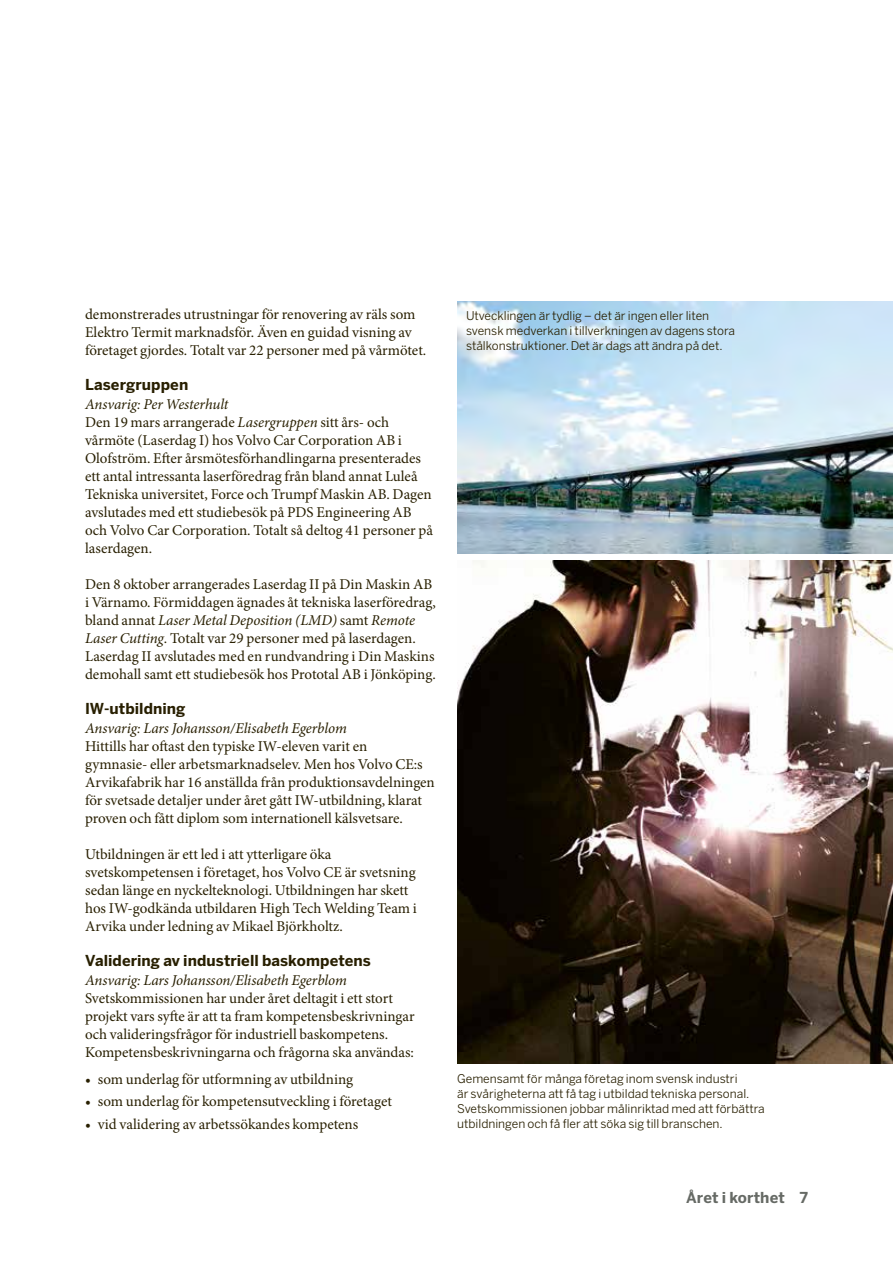
<style>
.page{position:relative;width:893px;height:1263px;background:#fff}
.page>*{position:absolute;margin:0;border:0;box-sizing:border-box;transform-origin:0 0}
.t1{font:15px/18px "Minion Pro";color:#281f00}
.t2{font:italic 15px "Minion Pro";letter-spacing:-.01em;color:#281f00}
.t3{font:700 15px "Benton Sans";letter-spacing:.005em;color:#281f00}
.t4{font:700 15px "Benton Sans";letter-spacing:.005em;color:#666a65}
.t5{font:12px/15px "Benton Sans";color:#281f00}
.s1{font-style:italic}
</style>
<div class="page">
<img style="left:457px;top:560px;width:436px;height:503px">
<img style="left:457px;top:301px;width:436px;height:252px">
<p class="t1" style="left:85px;top:305px;width:343px">demonstrerades utrustningar för renovering av räls som<br>Elektro Termit marknadsför. Även en guidad visning av företaget gjordes. Totalt var 22 personer med på vårmötet.</p>
<p class="t3" style="left:85px;top:375px;width:105px">Lasergruppen</p>
<p class="t1" style="left:85px;top:395px;width:349px"><span class="s1">Ansvarig: Per Westerhult<br></span>Den 19 mars arrangerade <span class="s1">Lasergruppen</span> sitt års- och vårmöte (Laserdag I) hos Volvo Car Corporation AB i Olofström. Efter årsmötesförhandlingarna presenterades ett antal intressanta laserföredrag från bland annat Luleå Tekniska universitet, Force och Trumpf Maskin AB. Dagen avslutades med ett studiebesök på PDS Engineering AB och Volvo Car Corporation. Totalt så deltog 41 personer på laserdagen.</p>
<p class="t1" style="left:85px;top:575px;width:352px">Den 8 oktober arrangerades Laserdag II på Din Maskin AB i Värnamo. Förmiddagen ägnades åt tekniska laserföredrag, bland annat <span class="s1">Laser Metal Deposition (LMD)</span> samt <span class="s1">Remote Laser Cutting</span>. Totalt var 29 personer med på laserdagen.<br>Laserdag II avslutades med en rundvandring i Din Maskins demohall samt ett studiebesök hos Prototal AB i Jönköping.</p>
<p class="t3" style="left:85px;top:699px;width:102px">IW-utbildning</p>
<p class="t2" style="left:85px;top:718px;width:263px">Ansvarig: Lars Johansson/Elisabeth Egerblom</p>
<p class="t1" style="left:85px;top:737px;width:351px">Hittills har oftast den typiske IW-eleven varit en<br>gymnasie- eller arbetsmarknadselev. Men hos Volvo CE:s Arvikafabrik har 16 anställda från produktionsavdelningen för svetsade detaljer under året gått IW-utbildning, klarat proven och fått diplom som internationell kälsvetsare.</p>
<p class="t1" style="left:85px;top:845px;width:333px">Utbildningen är ett led i att ytterligare öka svetskompetensen i företaget, hos Volvo CE är svetsning sedan länge en nyckelteknologi. Utbildningen har skett hos IW-godkända utbildaren High Tech Welding Team i Arvika under ledning av Mikael Björkholtz.</p>
<p class="t3" style="left:85px;top:951px;width:287px">Validering av industriell baskompetens</p>
<p class="t2" style="left:85px;top:970px;width:263px">Ansvarig: Lars Johansson/Elisabeth Egerblom</p>
<p class="t1" style="left:85px;top:989px;width:331px">Svetskommissionen har under året deltagit i ett stort projekt vars syfte är att ta fram kompetensbeskrivningar och valideringsfrågor för industriell baskompetens.<br>Kompetensbeskrivningarna och frågorna ska användas:</p>
<p class="t1" style="left:85px;top:1070px;width:270px">• som underlag för utformning av utbildning</p>
<p class="t1" style="left:85px;top:1092px;width:308px">• som underlag för kompetensutveckling i företaget</p>
<p class="t1" style="left:85px;top:1115px;width:275px">• vid validering av arbetssökandes kompetens</p>
<p class="t5" style="left:466px;top:308px;width:271px">Utvecklingen är tydlig – det är ingen eller liten svensk medverkan i tillverkningen av dagens stora stålkonstruktioner. Det är dags att ändra på det.</p>
<p class="t5" style="left:457px;top:1071px;width:309px">Gemensamt för många företag inom svensk industri<br>är svårigheterna att få tag i utbildad tekniska personal.<br>Svetskommissionen jobbar målinriktad med att förbättra utbildningen och få fler att söka sig till branschen.</p>
<p class="t4" style="left:686px;top:1188px;width:123px">Året i korthet 7</p>
</div>
